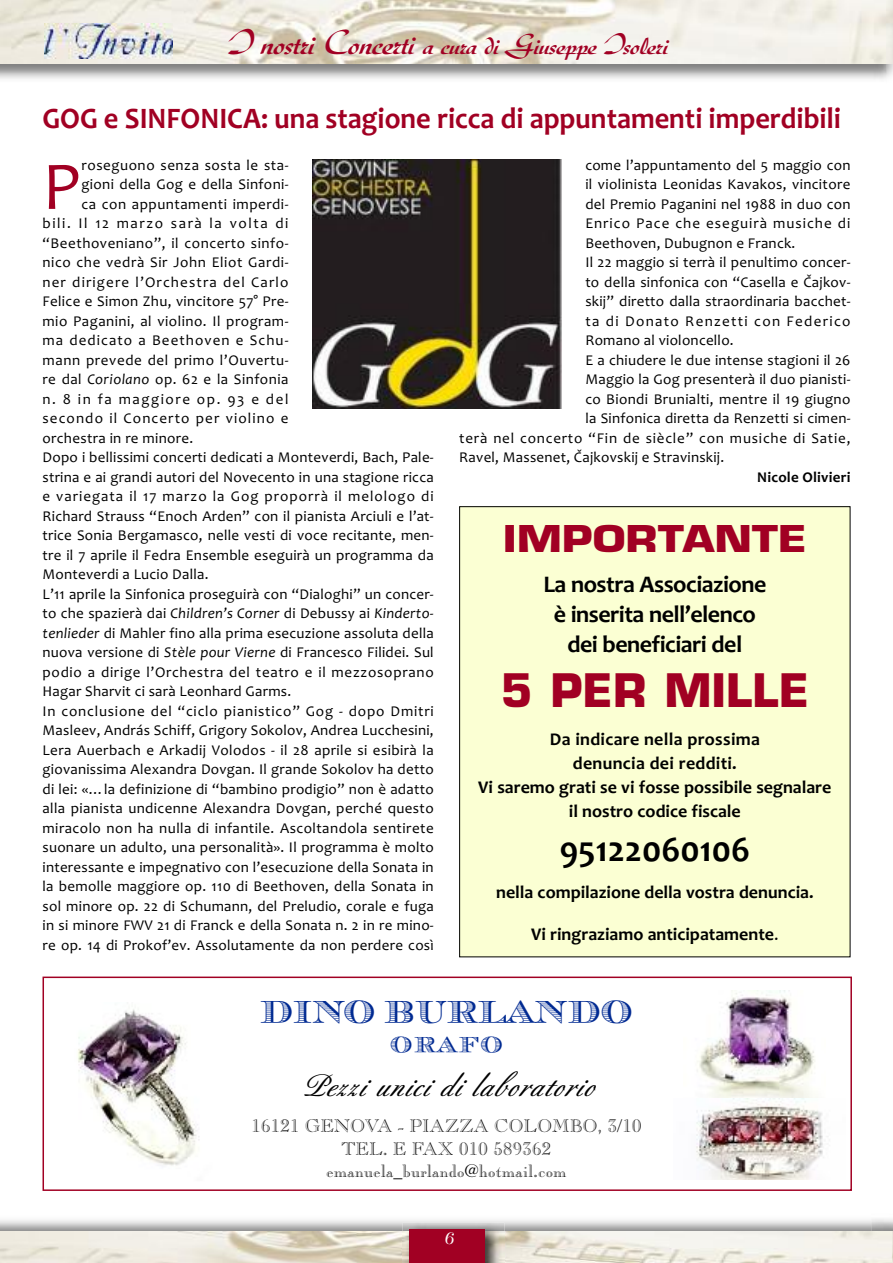
<style>
.page{position:relative;width:893px;height:1263px;background:#fff}
.page>*{position:absolute;margin:0;border:0;box-sizing:border-box;transform-origin:0 0}
.t1{font:68.85px "Candara";color:#a10023}
.t2{font:700 45px "Eurostile";color:#a10023}
.t3{font:700 36px "Candara";color:#000}
.t4{font:700 36px "Eurostile";color:#a10023;scale:1.2 1}
.t5{font:700 30px "Candara";color:#a10023;scale:.95 1}
.t6{font:500 30px "Diskus Joi D";color:#a10023}
.t7{font:500 30px "Berthold Script";letter-spacing:.035em;color:#000}
.t8{font:30px "Chevalier Str DCD";color:#002a92}
.t9{font:700 24px/30px "Candara";letter-spacing:-.02em;color:#000;text-align:center}
.t10{font:21px "Chevalier Str DCD";letter-spacing:.085em;color:#002a92}
.t11{font:700 18px/24px "Candara";color:#000;text-align:center}
.t12{font:18px/22.5px "Caslon Open Face";color:#000;text-align:center}
.t13{font:18px "Bellevue";color:#fff}
.t14{font:15px "Candara";letter-spacing:.015em;color:#000}
.t15{font:15px "Candara";letter-spacing:.035em;color:#000}
.t16{font:15px "Candara";letter-spacing:.055em;color:#000}
.t17{font:15px "Candara";letter-spacing:.065em;color:#000}
.t18{font:15px "Candara";letter-spacing:.04em;color:#000}
.t19{font:15px "Candara";letter-spacing:.075em;color:#000}
.t20{font:15px "Candara";letter-spacing:.105em;color:#000}
.t21{font:15px "Candara";letter-spacing:.045em;color:#000}
.t22{font:15px "Candara";letter-spacing:.085em;color:#000}
.t23{font:15px "Candara";letter-spacing:.07em;color:#000}
.t24{font:700 15px "Candara";letter-spacing:.015em;color:#000}
.s1{font-size:36px}
.s2{font-style:italic}
.s3{font-weight:400}
</style>
<div class="page">
<img style="left:873px;top:1232px;width:20px;height:31px">
<img style="left:0;top:1217px;width:873px;height:46px">
<img style="left:402px;top:1222px;width:102px;height:41px">
<div style="left:409px;top:1229px;width:76px;height:34px;background:#a10023"></div>
<img style="left:0;top:0;width:887px;height:64px">
<img style="left:45px;top:24px;width:127px;height:34px">
<div style="left:43px;top:976px;width:809px;height:215px;border:2px solid #a10023"></div>
<img style="left:78px;top:1009px;width:122px;height:157px">
<img style="left:697px;top:991px;width:118px;height:108px">
<img style="left:696px;top:1099px;width:132px;height:80px">
<img style="left:312px;top:159px;width:249px;height:250px">
<div style="left:460px;top:507px;width:390px;height:450px;background:#fbffd3"></div>
<h3 class="t6" style="left:227px;top:26px;width:441px"><span class="s1">I nostri Concerti</span> a cura di Giuseppe Isoleri</h3>
<h3 class="t5" style="left:43px;top:100px;width:842px">GoG e SInFonICA: una stagione ricca di appuntamenti imperdibili</h3>
<h1 class="t1" style="left:43px;top:145px;width:40px">P</h1>
<p class="t15" style="left:82px;top:156px;width:208px">roseguono senza sosta le sta-</p>
<p class="t14" style="left:82px;top:175px;width:208px">gioni della Gog e della Sinfoni-</p>
<p class="t15" style="left:82px;top:195px;width:208px">ca con appuntamenti imperdi-</p>
<p class="t20" style="left:43px;top:214px;width:247px">bili. Il 12 marzo sarà la volta di</p>
<p class="t15" style="left:43px;top:234px;width:247px">“Beethoveniano”, il concerto sinfo-</p>
<p class="t18" style="left:43px;top:253px;width:247px">nico che vedrà Sir John Eliot Gardi-</p>
<p class="t19" style="left:43px;top:273px;width:247px">ner dirigere l’Orchestra del Carlo</p>
<p class="t14" style="left:43px;top:292px;width:247px">Felice e Simon Zhu, vincitore 57° Pre-</p>
<p class="t15" style="left:43px;top:312px;width:247px">mio Paganini, al violino. Il program-</p>
<p class="t23" style="left:43px;top:331px;width:247px">ma dedicato a Beethoven e Schu-</p>
<p class="t18" style="left:43px;top:351px;width:247px">mann prevede del primo l’Ouvertu-</p>
<p class="t14" style="left:43px;top:370px;width:247px">re dal <span class="s2">Coriolano</span> op. 62 e la Sinfonia</p>
<p class="t20" style="left:43px;top:390px;width:247px">n. 8 in fa maggiore op. 93 e del</p>
<p class="t19" style="left:43px;top:409px;width:247px">secondo il Concerto per violino e</p>
<p class="t14" style="left:43px;top:429px;width:152px">orchestra in re minore.</p>
<p class="t14" style="left:43px;top:448px;width:393px">Dopo i bellissimi concerti dedicati a Monteverdi, Bach, Pale-</p>
<p class="t14" style="left:43px;top:468px;width:393px">strina e ai grandi autori del Novecento in una stagione ricca</p>
<p class="t17" style="left:43px;top:487px;width:393px">e variegata il 17 marzo la Gog proporrà il melologo di</p>
<p class="t14" style="left:43px;top:507px;width:393px">Richard Strauss “Enoch Arden” con il pianista Arciuli e l’at-</p>
<p class="t14" style="left:43px;top:526px;width:393px">trice Sonia Bergamasco, nelle vesti di voce recitante, men-</p>
<p class="t14" style="left:43px;top:546px;width:393px">tre il 7 aprile il Fedra Ensemble eseguirà un programma da</p>
<p class="t14" style="left:43px;top:565px;width:167px">Monteverdi a Lucio Dalla.</p>
<p class="t14" style="left:43px;top:585px;width:393px">L’11 aprile la Sinfonica proseguirà con “Dialoghi” un concer-</p>
<p class="t14" style="left:43px;top:604px;width:393px">to che spazierà dai <span class="s2">Children’s Corner</span> di Debussy ai <span class="s2">Kinderto-</span></p>
<p class="t14" style="left:43px;top:624px;width:393px"><span class="s2">tenlieder</span> di Mahler fino alla prima esecuzione assoluta della</p>
<p class="t14" style="left:43px;top:643px;width:393px">nuova versione di <span class="s2">Stèle pour Vierne</span> di Francesco Filidei. Sul</p>
<p class="t21" style="left:43px;top:663px;width:393px">podio a dirige l’Orchestra del teatro e il mezzosoprano</p>
<p class="t14" style="left:43px;top:682px;width:250px">Hagar Sharvit ci sarà Leonhard Garms.</p>
<p class="t16" style="left:43px;top:702px;width:393px">In conclusione del “ciclo pianistico” Gog - dopo Dmitri</p>
<p class="t14" style="left:43px;top:721px;width:393px">Masleev, András Schiff, Grigory Sokolov, Andrea Lucchesini,</p>
<p class="t14" style="left:43px;top:741px;width:393px">Lera Auerbach e Arkadij Volodos - il 28 aprile si esibirà la</p>
<p class="t14" style="left:43px;top:760px;width:393px">giovanissima Alexandra Dovgan. Il grande Sokolov ha detto</p>
<p class="t14" style="left:43px;top:780px;width:393px">di lei: «…la definizione di “bambino prodigio” non è adatto</p>
<p class="t14" style="left:43px;top:799px;width:393px">alla pianista undicenne Alexandra Dovgan, perché questo</p>
<p class="t14" style="left:43px;top:819px;width:393px">miracolo non ha nulla di infantile. Ascoltandola sentirete</p>
<p class="t14" style="left:43px;top:838px;width:393px">suonare un adulto, una personalità». Il programma è molto</p>
<p class="t14" style="left:43px;top:858px;width:393px">interessante e impegnativo con l’esecuzione della Sonata in</p>
<p class="t14" style="left:43px;top:877px;width:393px">la bemolle maggiore op. 110 di Beethoven, della Sonata in</p>
<p class="t14" style="left:43px;top:897px;width:393px">sol minore op. 22 di Schumann, del Preludio, corale e fuga</p>
<p class="t14" style="left:43px;top:916px;width:393px">in si minore FWV 21 di Franck e della Sonata n. 2 in re mino-</p>
<p class="t14" style="left:43px;top:936px;width:393px">re op. 14 di Prokof’ev. Assolutamente da non perdere così</p>
<p class="t14" style="left:585px;top:156px;width:267px">come l’appuntamento del 5 maggio con</p>
<p class="t14" style="left:585px;top:175px;width:267px">il violinista Leonidas Kavakos, vincitore</p>
<p class="t14" style="left:585px;top:195px;width:267px">del Premio Paganini nel 1988 in duo con</p>
<p class="t17" style="left:585px;top:214px;width:267px">Enrico Pace che eseguirà musiche di</p>
<p class="t14" style="left:585px;top:234px;width:212px">Beethoven, Dubugnon e Franck.</p>
<p class="t14" style="left:585px;top:253px;width:267px">Il 22 maggio si terrà il penultimo concer-</p>
<p class="t14" style="left:585px;top:273px;width:267px">to della sinfonica con “Casella e Čajkov-</p>
<p class="t14" style="left:585px;top:292px;width:267px">skij” diretto dalla straordinaria bacchet-</p>
<p class="t22" style="left:585px;top:312px;width:267px">ta di Donato Renzetti con Federico</p>
<p class="t14" style="left:585px;top:331px;width:150px">Romano al violoncello.</p>
<p class="t14" style="left:585px;top:351px;width:267px">E a chiudere le due intense stagioni il 26</p>
<p class="t14" style="left:585px;top:370px;width:267px">Maggio la Gog presenterà il duo pianisti-</p>
<p class="t14" style="left:585px;top:390px;width:267px">co Biondi Brunialti, mentre il 19 giugno</p>
<p class="t14" style="left:585px;top:409px;width:267px">la Sinfonica diretta da Renzetti si cimen-</p>
<p class="t16" style="left:459px;top:429px;width:393px">terà nel concerto “Fin de siècle” con musiche di Satie,</p>
<p class="t14" style="left:459px;top:448px;width:266px">Ravel, Massenet, Čajkovskij e Stravinskij.</p>
<p class="t24" style="left:757px;top:468px;width:95px">nicole olivieri</p>
<h3 class="t4" style="left:503px;top:525px;width:255px">IMPORTANTE</h3>
<h3 class="t9" style="left:543px;top:569px;width:224px">La nostra Associazione è inserita nell’elenco dei beneficiari del</h3>
<h2 class="t2" style="left:500px;top:674px;width:310px">5 PER MILLE</h2>
<p class="t11" style="left:478px;top:727px;width:355px">da indicare nella prossima<br>denuncia dei redditi.<br>Vi saremo grati se vi fosse possibile segnalare il nostro codice fiscale</p>
<h3 class="t3" style="left:560px;top:828px;width:192px">95122060106</h3>
<p class="t11" style="left:496px;top:880px;width:319px">nella compilazione della vostra denuncia.</p>
<p class="t11" style="left:531px;top:922px;width:249px">Vi ringraziamo anticipatamente<span class="s3">.</span></p>
<h3 class="t8" style="left:260px;top:1001px;width:374px">DINO BURLANDO</h3>
<h3 class="t10" style="left:390px;top:1037px;width:114px">ORAFO</h3>
<h3 class="t7" style="left:299px;top:1072px;width:295px">Pezzi unici di laboratorio</h3>
<p class="t12" style="left:251px;top:1116px;width:392px">16121 GENOVA - PIAZZA COLOMBO, 3/10<br>TEL. E FAX 010 589362 emanuela_burlando@hotmail.com</p>
<p class="t13" style="left:443px;top:1229px;width:11px">6</p>
</div>
